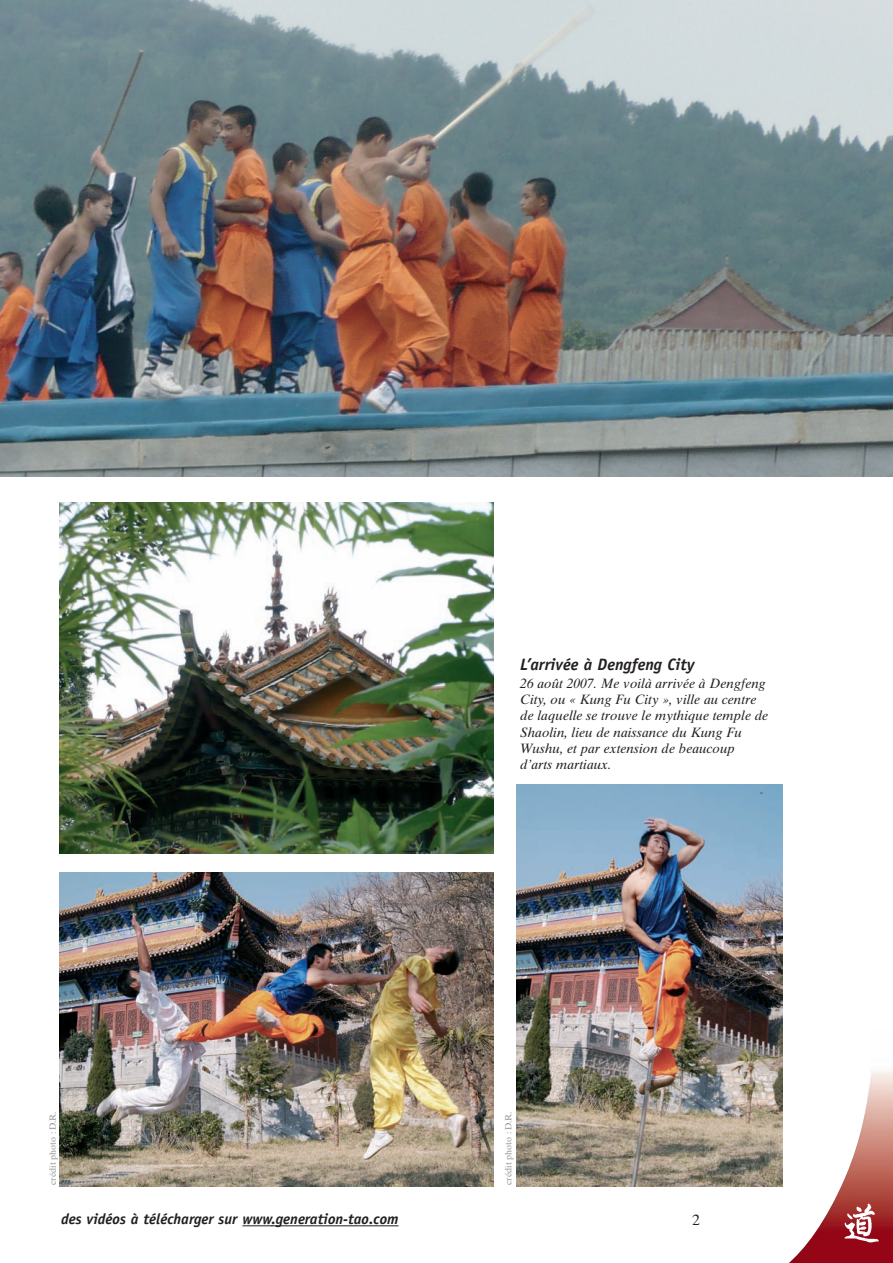
<style>
.page{position:relative;width:893px;height:1263px;background:#fff}
.page>*{position:absolute;margin:0;border:0;box-sizing:border-box;transform-origin:0 0}
.t1{font:italic 700 16.5px "Officina Sans";color:#231f20}
.t2{font:italic 700 15px "Officina Sans";color:#231f20}
.t3{font:15px "Times Ten";color:#231f20}
.t4{font:italic 13.5px/16.2px "Times Ten";color:#231f20}
.t5{font:9px "Times Ten";color:#939598}
</style>
<div class="page">
<svg style="left:746px;top:1028px;width:37px;height:159px"></svg>
<img style="left:789px;top:1070px;width:104px;height:193px">
<img style="left:844px;top:1202px;width:36px;height:42px">
<hr style="left:242px;top:1225px;width:30px;height:1px;background:#231f20">
<hr style="left:271px;top:1225px;width:39px;height:1px;background:#231f20">
<hr style="left:310px;top:1225px;width:44px;height:1px;background:#231f20">
<hr style="left:354px;top:1225px;width:45px;height:1px;background:#231f20">
<img style="left:0;top:0;width:893px;height:476px">
<img style="left:60px;top:872px;width:433px;height:314px">
<img style="left:516px;top:785px;width:266px;height:401px">
<img style="left:60px;top:503px;width:433px;height:350px">
<p class="t1" style="left:520px;top:658px;width:176px">L’arrivée à Dengfeng City</p>
<p class="t4" style="left:520px;top:677px;width:249px">26 août 2007. Me voilà arrivée à Dengfeng City, ou « Kung Fu City », ville au centre de laquelle se trouve le mythique temple de Shaolin, lieu de naissance du Kung Fu Wushu, et par extension de beaucoup d’arts martiaux.</p>
<p class="t5" style="left:50px;top:1185px;width:75px;rotate:-90deg">crédit photo : D.R.</p>
<p class="t5" style="left:505px;top:1185px;width:75px;rotate:-90deg">crédit photo : D.R.</p>
<p class="t2" style="left:61px;top:1213px;width:339px">des vidéos à télécharger sur www.generation-tao.com</p>
<p class="t3" style="left:693px;top:1214px;width:9px">2</p>
</div>
